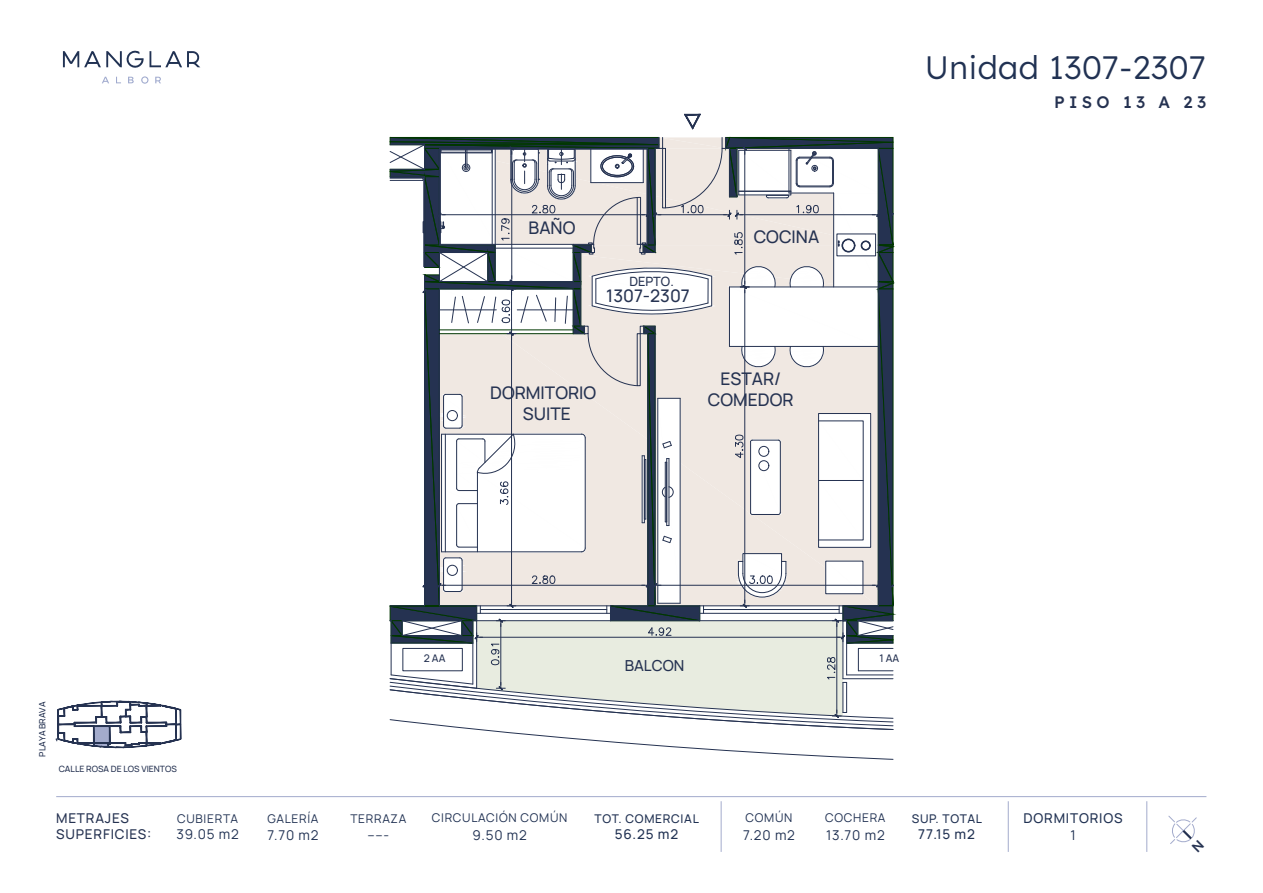
<style>
.page{position:relative;width:1263px;height:893px;background:#fff}
.page>*{position:absolute;margin:0;border:0;box-sizing:border-box;transform-origin:0 0}
.t1{font:300 32.4px "Lexend Deca";letter-spacing:.015em;color:#213253}
.t2{font:500 17.4px/21.3px "Manrope";color:#253251;text-align:center}
.t3{font:500 16.65px "Lexend Deca";letter-spacing:.255em;color:#253251}
.t4{font:500 15.15px "Manrope";color:#253251}
.t5{font:13.5px "Manrope";letter-spacing:.06em;color:#213253}
.t6{font:500 13.5px "Manrope";letter-spacing:.06em;color:#213253}
.t7{font:500 13.5px/16.5px "Manrope";letter-spacing:.06em;color:#253251}
.t8{font:500 12.75px "Manrope";color:#253251}
.t9{font:12px "Manrope";letter-spacing:.06em;color:#213253}
.t10{font:500 12px "Manrope";letter-spacing:.06em;color:#213253}
.t11{font:500 10.5px "Manrope";color:#253251}
.t12{font:500 8.7px "Manrope";color:#253251}
</style>
<div class="page">
<svg style="left:63px;top:51px;width:137px;height:17px"></svg>
<svg style="left:128px;top:77px;width:6px;height:6px"></svg>
<svg style="left:155px;top:77px;width:6px;height:6px"></svg>
<svg style="left:102px;top:77px;width:7px;height:6px"></svg>
<svg style="left:141px;top:76px;width:7px;height:8px"></svg>
<hr style="left:56px;top:796px;width:1150px;height:1px;background:#a3abcc">
<svg style="left:389px;top:113px;width:506px;height:647px"></svg>
<svg style="left:55px;top:700px;width:127px;height:49px"></svg>
<hr style="left:1146px;top:801px;width:1px;height:51px;background:#a3abcc">
<hr style="left:1008px;top:801px;width:1px;height:51px;background:#a3abcc">
<hr style="left:721px;top:801px;width:1px;height:51px;background:#a3abcc">
<svg style="left:1168px;top:816px;width:29px;height:28px"></svg>
<h2 class="t2" style="left:529px;top:216px;width:48px">BAÑO</h2>
<p class="t8" style="left:629px;top:272px;width:46px">DEPTO.</p>
<h2 class="t2" style="left:606px;top:284px;width:85px">1307-2307</h2>
<h2 class="t2" style="left:754px;top:226px;width:67px">COCINA</h2>
<h2 class="t2" style="left:490px;top:382px;width:108px">DORMITORIO<br>SUITE</h2>
<h2 class="t2" style="left:708px;top:367px;width:87px">ESTAR/<br>COMEDOR</h2>
<h1 class="t1" style="left:925px;top:47px;width:282px">Unidad 1307-2307</h1>
<h3 class="t3" style="left:1054px;top:91px;width:153px">PISO 13 A 23</h3>
<p class="t12" style="left:36px;top:757px;width:57px;rotate:-90deg">PLAYA BRAVA</p>
<p class="t12" style="left:59px;top:763px;width:120px">CALLE ROSA DE LOS VIENTOS</p>
<p class="t7" style="left:56px;top:809px;width:97px">METRAJES<br>SUPERFICIES:</p>
<p class="t9" style="left:177px;top:810px;width:63px">CUBIERTA</p>
<p class="t5" style="left:176px;top:825px;width:64px">39.05 m2</p>
<p class="t9" style="left:267px;top:810px;width:53px">GALERÍA</p>
<p class="t5" style="left:267px;top:825px;width:53px">7.70 m2</p>
<p class="t11" style="left:424px;top:650px;width:23px">2 AA</p>
<p class="t11" style="left:879px;top:650px;width:21px">1 AA</p>
<p class="t4" style="left:625px;top:655px;width:61px">BALCON</p>
<p class="t9" style="left:350px;top:810px;width:58px">TERRAZA</p>
<p class="t5" style="left:367px;top:825px;width:23px">-----</p>
<p class="t9" style="left:432px;top:810px;width:137px">CIRCULACIÓN COMÚN</p>
<p class="t5" style="left:473px;top:825px;width:56px">9.50 m2</p>
<p class="t10" style="left:594px;top:810px;width:106px">TOT. COMERCIAL</p>
<p class="t6" style="left:615px;top:825px;width:65px">56.25 m2</p>
<p class="t9" style="left:745px;top:810px;width:48px">COMÚN</p>
<p class="t5" style="left:743px;top:825px;width:53px">7.20 m2</p>
<p class="t9" style="left:825px;top:810px;width:62px">COCHERA</p>
<p class="t5" style="left:826px;top:825px;width:60px">13.70 m2</p>
<p class="t10" style="left:912px;top:810px;width:72px">SUP. TOTAL</p>
<p class="t6" style="left:918px;top:825px;width:58px">77.15 m2</p>
<p class="t6" style="left:1023px;top:808px;width:100px">DORMITORIOS</p>
<p class="t5" style="left:1070px;top:825px;width:7px">1</p>
</div>
